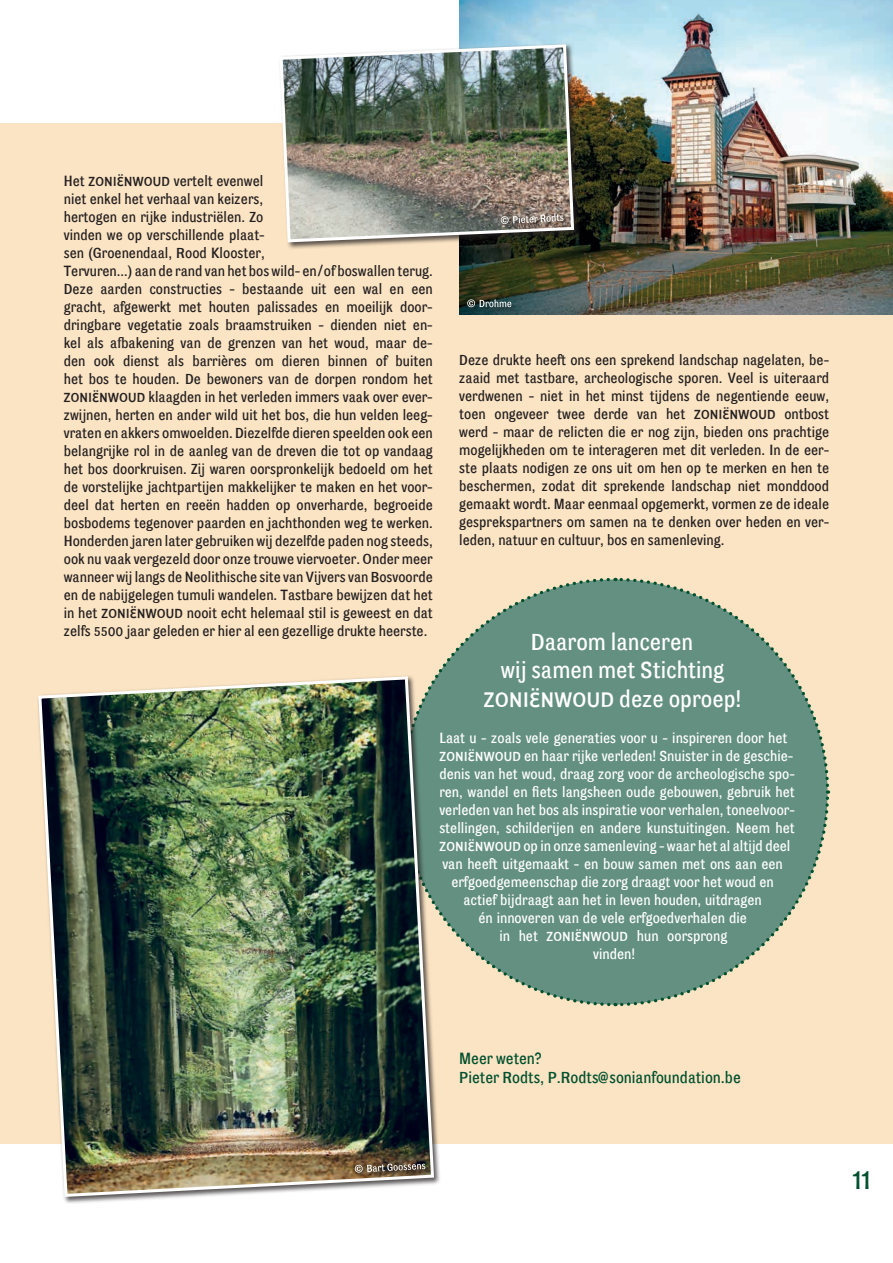
<style>
.page{position:relative;width:893px;height:1263px;background:#fff}
.page>*{position:absolute;margin:0;border:0;box-sizing:border-box;transform-origin:0 0}
.t1{font:30px "Son Grotesque";color:#00502e}
.t2{font:24px "Son Grotesque";color:#fff}
.t3{font:16.5px "Son Grotesque";color:#00502e}
.t4{font:15px/18px "Son Grotesque";color:#231f20;text-align:justify}
.t5{font:15px "Son Grotesque";color:#fff}
</style>
<div class="page">
<div style="left:0;top:123px;width:893px;height:1021px;background:#fbe4c3"></div>
<svg style="left:618px;top:792px;width:213px;height:215px"></svg>
<svg style="left:615px;top:577px;width:214px;height:212px"></svg>
<svg style="left:436px;top:578px;width:176px;height:214px;background:#789b89"></svg>
<svg style="left:441px;top:795px;width:174px;height:212px;background:#779b89"></svg>
<img style="left:460px;top:0;width:433px;height:314px">
<div style="left:37px;top:675px;width:404px;height:529px;background:#231f20;opacity:.75"></div>
<img style="left:37px;top:675px;width:399px;height:523px">
<div style="left:278px;top:43px;width:303px;height:206px;background:#231f20;opacity:.75"></div>
<img style="left:278px;top:43px;width:298px;height:201px">
<div style="left:353px;top:1162px;width:80px;height:18px;background:#231f20;opacity:.75"></div>
<svg style="left:355px;top:1163px;width:70px;height:10px"></svg>
<div style="left:499px;top:212px;width:72px;height:19px;background:#231f20;opacity:.75"></div>
<svg style="left:501px;top:214px;width:63px;height:10px"></svg>
<div style="left:466px;top:298px;width:52px;height:17px;background:#231f20;opacity:.75"></div>
<svg style="left:467px;top:299px;width:44px;height:8px"></svg>
<p class="t4" style="left:64px;top:171px;width:371px;text-align:left">Het *Zoniënwoud vertelt evenwel<br>niet enkel het verhaal van keizers,<br>hertogen en rijke industriëlen. Zo<br>vinden we op verschillende plaat-<br>sen (Groenendaal, Rood Klooster,<br>Tervuren…) aan de rand van het bos wild- en/of boswallen terug.<br>Deze aarden constructies - bestaande uit een wal en een gracht, afgewerkt met houten palissades en moeilijk door&shy;dringbare vegetatie zoals braamstruiken - dienden niet en&shy;kel als afbakening van de grenzen van het woud, maar de&shy;den ook dienst als barrières om dieren binnen of buiten het bos te houden. De bewoners van de dorpen rondom het</p>
<p class="t4" style="left:64px;top:387px;width:371px">*Zoniënwoud klaagden in het verleden immers vaak over ever&shy;zwijnen, herten en ander wild uit het bos, die hun velden leeg&shy;vraten en akkers omwoelden. Diezelfde dieren speelden ook een belangrijke rol in de aanleg van de dreven die tot op vandaag het bos doorkruisen. Zij waren oorspronkelijk bedoeld om het de vorstelijke jachtpartijen makkelijker te maken en het voor&shy;deel dat herten en reeën hadden op onverharde, begroeide bosbodems tegenover paarden en jachthonden weg te werken.<br>Honderden jaren later gebruiken wij dezelfde paden nog steeds, ook nu vaak vergezeld door onze trouwe viervoeter. Onder meer wanneer wij langs de Neolithische site van Vijvers van Bosvoorde en de nabijgelegen tumuli wandelen. Tastbare bewijzen dat het in het *Zoniënwoud nooit echt helemaal stil is geweest en dat zelfs 5500 jaar geleden er hier al een gezellige drukte heerste.</p>
<p class="t4" style="left:459px;top:351px;width:371px">Deze drukte heeft ons een sprekend landschap nagelaten, be&shy;zaaid met tastbare, archeologische sporen. Veel is uiteraard verdwenen - niet in het minst tijdens de negentiende eeuw, toen ongeveer twee derde van het *Zoniënwoud ontbost werd - maar de relicten die er nog zijn, bieden ons prachtige mogelijkheden om te interageren met dit verleden. In de eer&shy;ste plaats nodigen ze ons uit om hen op te merken en hen te beschermen, zodat dit sprekende landschap niet monddood gemaakt wordt. Maar eenmaal opgemerkt, vormen ze de ideale gesprekspartners om samen na te denken over heden en ver&shy;leden, natuur en cultuur, bos en samenleving.</p>
<p class="t2" style="left:531px;top:628px;width:164px">Daarom lanceren</p>
<p class="t2" style="left:484px;top:685px;width:259px">*Zoniënwoud deze oproep!</p>
<p class="t2" style="left:501px;top:657px;width:225px">wij samen met Stichting</p>
<p class="t5" style="left:439px;top:730px;width:349px">Laat u - zoals vele generaties voor u - inspireren door het</p>
<p class="t5" style="left:439px;top:748px;width:355px">*Zoniënwoud en haar rijke verleden! Snuister in de geschie-</p>
<p class="t5" style="left:439px;top:766px;width:357px">denis van het woud, draag zorg voor de archeologische spo-</p>
<p class="t5" style="left:439px;top:784px;width:357px">ren, wandel en fiets langsheen oude gebouwen, gebruik het</p>
<p class="t5" style="left:439px;top:802px;width:357px">verleden van het bos als inspiratie voor verhalen, toneelvoor-</p>
<p class="t5" style="left:439px;top:820px;width:357px">stellingen, schilderijen en andere kunstuitingen. Neem het</p>
<p class="t5" style="left:439px;top:838px;width:352px">*Zoniënwoud op in onze samenleving - waar het al altijd deel</p>
<p class="t5" style="left:442px;top:856px;width:342px">van heeft uitgemaakt - en bouw samen met ons aan een</p>
<p class="t5" style="left:451px;top:874px;width:324px">erfgoedgemeenschap die zorg draagt voor het woud en</p>
<p class="t5" style="left:463px;top:892px;width:300px">actief bijdraagt aan het in leven houden, uitdragen</p>
<p class="t5" style="left:478px;top:910px;width:270px">én innoveren van de vele erfgoedverhalen die</p>
<p class="t5" style="left:499px;top:928px;width:230px">in het *Zoniënwoud hun oorsprong</p>
<p class="t5" style="left:593px;top:946px;width:43px">vinden!</p>
<p class="t3" style="left:459px;top:1049px;width:84px">Meer weten?</p>
<p class="t3" style="left:459px;top:1068px;width:283px">Pieter Rodts, P.Rodts@sonianfoundation.be</p>
<p class="t1" style="left:852px;top:1162px;width:20px">11</p>
</div>
